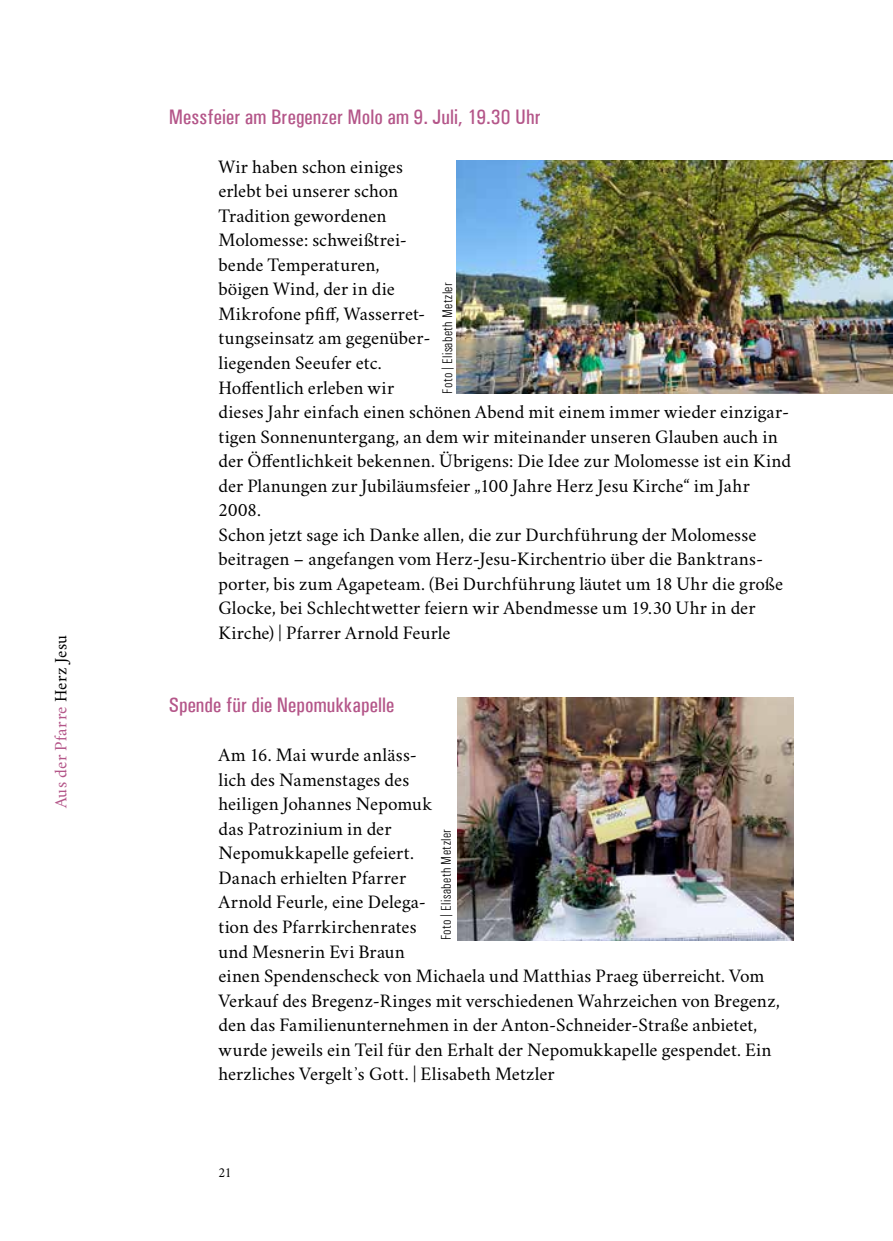
<style>
.page{position:relative;width:893px;height:1241px;background:#fff}
.page>*{position:absolute;margin:0;border:0;box-sizing:border-box;transform-origin:0 0}
.t1{font:500 condensed 21px "Univers";letter-spacing:.005em;color:#b45689}
.t2{font:19.25px/24.5px "Crimson";color:#000}
.t3{font:17.5px "Crimson";letter-spacing:.02em;color:#b45689}
.t4{font:300 condensed 14px "Univers";letter-spacing:.03em;color:#000}
.t5{font:14px "Crimson";color:#000}
.s1{color:#000}
.s2{font-family:"Crimson";font-weight:400;font-stretch:normal}
</style>
<div class="page">
<img style="left:456px;top:160px;width:437px;height:233px">
<img style="left:457px;top:697px;width:337px;height:243px">
<p class="t3" style="left:47px;top:808px;width:175px;rotate:-90deg">Aus der Pfarre <span class="s1">Herz Jesu</span></p>
<p class="t1" style="left:169px;top:104px;width:373px">Messfeier am Bregenzer Molo am 9. Juli, 19.30 Uhr</p>
<p class="t2" style="left:218px;top:152px;width:574px">Wir haben schon einiges<br>erlebt bei unserer schon<br>Tradition gewordenen<br>Molomesse: schweißtrei-<br>bende Temperaturen,<br>böigen Wind, der in die<br>Mikrofone pfiff, Wasserret-<br>tungseinsatz am gegenüber-<br>liegenden Seeufer etc.<br>Hoffentlich erleben wir<br>dieses Jahr einfach einen schönen Abend mit einem immer wieder einzigar&shy;tigen Sonnenuntergang, an dem wir miteinander unseren Glauben auch in der Öffentlichkeit bekennen. Übrigens: Die Idee zur Molomesse ist ein Kind der Planungen zur Jubiläumsfeier „100 Jahre Herz Jesu Kirche“ im Jahr 2008.<br>Schon jetzt sage ich Danke allen, die zur Durchführung der Molomesse beitragen – angefangen vom Herz-Jesu-Kirchentrio über die Banktrans&shy;porter, bis zum Agapeteam. (Bei Durchführung läutet um 18 Uhr die große Glocke, bei Schlechtwetter feiern wir Abendmesse um 19.30 Uhr in der Kirche) | Pfarrer Arnold Feurle</p>
<p class="t4" style="left:439px;top:393px;width:113px;rotate:-90deg">Foto <span class="s2">|</span> Elisabeth Metzler</p>
<p class="t1" style="left:169px;top:692px;width:227px">Spende für die Nepomukkapelle</p>
<p class="t2" style="left:218px;top:740px;width:563px">Am 16. Mai wurde anläss-<br>lich des Namenstages des<br>heiligen Johannes Nepomuk<br>das Patrozinium in der<br>Nepomukkapelle gefeiert.<br>Danach erhielten Pfarrer<br>Arnold Feurle, eine Delega-<br>tion des Pfarrkirchenrates<br>und Mesnerin Evi Braun<br>einen Spendenscheck von Michaela und Matthias Praeg überreicht. Vom Verkauf des Bregenz-Ringes mit verschiedenen Wahrzeichen von Bregenz, den das Familienunternehmen in der Anton-Schneider-Straße anbietet, wurde jeweils ein Teil für den Erhalt der Nepomukkapelle gespendet. Ein herzliches Vergelt᾽s Gott. | Elisabeth Metzler</p>
<p class="t4" style="left:438px;top:940px;width:113px;rotate:-90deg">Foto <span class="s2">|</span> Elisabeth Metzler</p>
<p class="t5" style="left:218px;top:1161px;width:15px">21</p>
</div>
